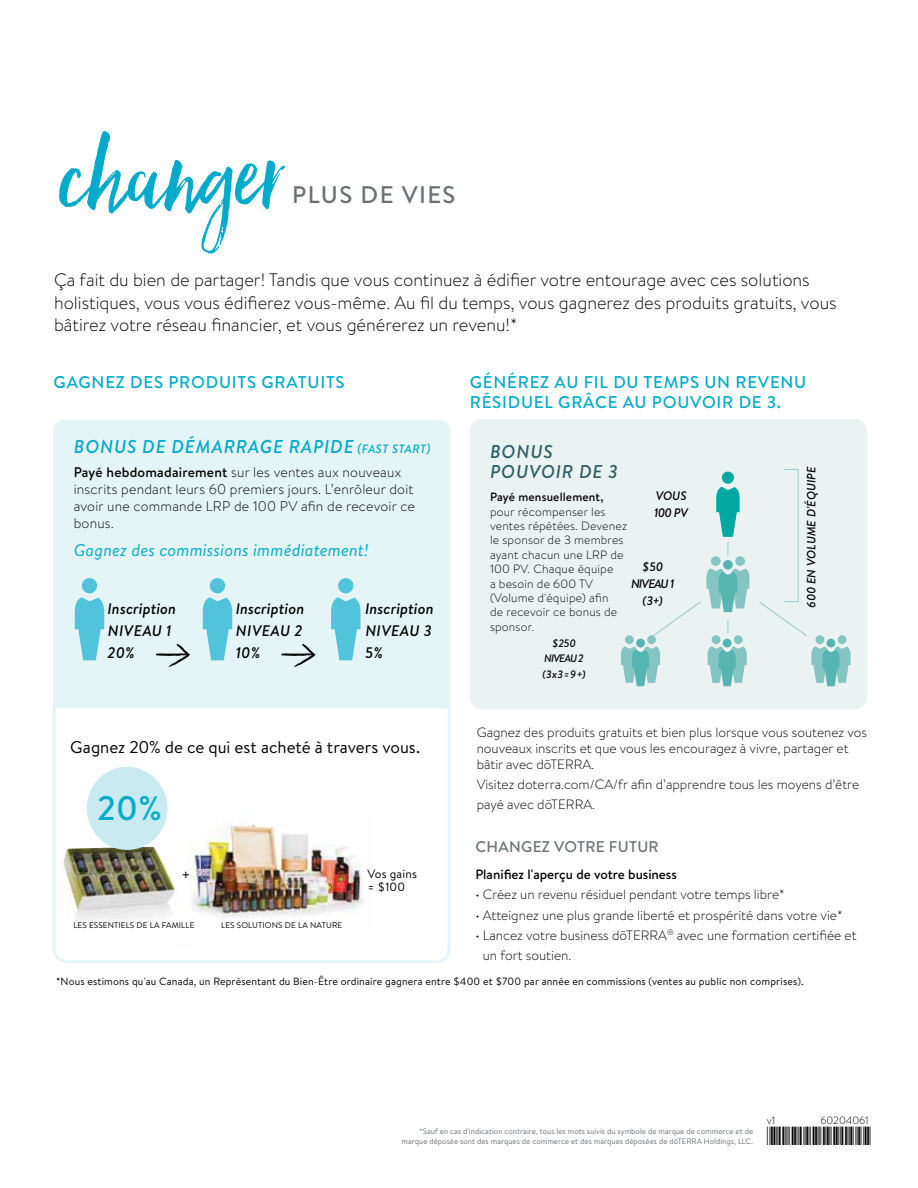
<style>
.page{position:relative;width:918px;height:1188px;background:#fff}
.page>*{position:absolute;margin:0;border:0;box-sizing:border-box;transform-origin:0 0}
.t1{font:126px "Hello Beautiful";color:#00aaca}
.t2{font:500 34.05px "Brandon Text";color:#00aaca}
.t3{font:500 24px "Brandon Text";letter-spacing:.06em;color:#6c7074}
.t4{font:italic 500 18.6px "Brandon Text";letter-spacing:.045em;color:#00aaca}
.t5{font:italic 500 18.6px/20.1px "Brandon Text";letter-spacing:.045em;color:#2f6067}
.t6{font:300 18px/22.5px "Brandon Text";color:#000}
.t7{font:500 16.95px/20.1px "Brandon Text";letter-spacing:.045em;color:#00aaca}
.t8{font:16.95px "Brandon Text";color:#000}
.t9{font:italic 16.95px "Brandon Text";letter-spacing:.01em;color:#00aaca}
.t10{font:500 15.45px "Brandon Text";letter-spacing:.02em;color:#6c7074}
.t11{font:italic 500 15.3px/22px "Brandon Text";letter-spacing:.01em;color:#000}
.t12{font:15px "Brandon Text";color:#000}
.t13{font:300 13.95px/17px "Brandon Text";letter-spacing:.015em;color:#000}
.t14{font:300 13.5px/20.1px "Brandon Text";color:#000}
.t15{font:500 13.5px "Brandon Text";color:#000}
.t16{font:italic 500 12.3px/17px "Brandon Text";letter-spacing:-.07em;color:#000;text-align:center}
.t17{font:italic 500 12.3px/17px "Brandon Text";letter-spacing:-.015em;color:#000}
.t18{font:300 12px/14.4px "Brandon Text";letter-spacing:.015em;color:#000}
.t19{font:italic 500 12px "Brandon Text";letter-spacing:.005em;color:#000}
.t20{font:500 12px "Brandon Text";letter-spacing:.015em;color:#000}
.t21{font:12px/12.8px "Brandon Text";letter-spacing:.015em;color:#000}
.t22{font:italic 500 10.8px/15.5px "Brandon Text";letter-spacing:-.07em;color:#000;text-align:center}
.t23{font:10.5px "Brandon Text";letter-spacing:.015em;color:#000}
.t24{font:300 10.5px "Brandon Text";color:#000}
.t25{font:8.25px "Brandon Text";letter-spacing:.015em;color:#000}
.t26{font:7.8px/9.4px "Brandon Text";letter-spacing:.005em;color:#6c7074;text-align:right}
.s1{font-size:12px}
.s2{font-weight:500}
</style>
<div class="page">
<img style="left:52px;top:705px;width:399px;height:258px">
<div style="left:87px;top:767px;width:81px;height:83px;background:#caeaf1;border-radius:50%"></div>
<div style="left:53px;top:420px;width:398px;height:288px;background:#e4f4f7"></div>
<svg style="left:156px;top:644px;width:34px;height:23px"></svg>
<svg style="left:281px;top:644px;width:34px;height:23px"></svg>
<svg style="left:75px;top:578px;width:29px;height:82px;background:#81d4e4"></svg>
<svg style="left:203px;top:578px;width:29px;height:82px;background:#81d4e4"></svg>
<svg style="left:331px;top:578px;width:30px;height:82px;background:#84d5e4"></svg>
<div style="left:470px;top:419px;width:397px;height:290px;background:#eaf3f2;border-radius:13px"></div>
<svg style="left:784px;top:469px;width:14px;height:1px"></svg>
<hr style="left:798px;top:469px;width:1px;height:133px;background:#98ccca">
<svg style="left:621px;top:472px;width:128px;height:214px"></svg>
<svg style="left:759px;top:601px;width:92px;height:85px"></svg>
<h1 class="t1" style="left:58px;top:105px;width:225px">changer</h1>
<h3 class="t3" style="left:292px;top:178px;width:165px">PLUS DE VIES</h3>
<p class="t6" style="left:54px;top:268px;width:784px">Ça fait du bien de partager! Tandis que vous continuez à édifier votre entourage avec ces solutions holistiques, vous vous édifierez vous-même. Au fil du temps, vous gagnerez des produits gratuits, vous bâtirez votre réseau financier, et vous générerez un revenu!*</p>
<p class="t7" style="left:54px;top:371px;width:293px">GAGNEZ DES PRODUITS GRATUITS</p>
<h3 class="t4" style="left:74px;top:434px;width:358px">BONUS DE DÉMARRAGE RAPIDE <span class="s1">(FAST START)</span></h3>
<p class="t13" style="left:74px;top:463px;width:343px"><span class="s2">Payé hebdomadairement</span> sur les ventes aux nouveaux inscrits pendant leurs 60 premiers jours. L’enrôleur doit avoir une commande LRP de 100 PV afin de recevoir ce bonus.</p>
<p class="t9" style="left:74px;top:539px;width:296px">Gagnez des commissions immédiatement!</p>
<p class="t11" style="left:108px;top:597px;width:70px">Inscription<br>NIVEAU 1<br>20%</p>
<p class="t11" style="left:236px;top:597px;width:70px">Inscription<br>NIVEAU 2<br>10%</p>
<p class="t11" style="left:365px;top:597px;width:70px">Inscription<br>NIVEAU 3<br>5%</p>
<p class="t8" style="left:70px;top:736px;width:351px">Gagnez 20% de ce qui est acheté à travers vous.</p>
<h2 class="t2" style="left:97px;top:785px;width:66px">20%</h2>
<p class="t12" style="left:181px;top:864px;width:10px">+</p>
<p class="t25" style="left:73px;top:919px;width:123px">LES ESSENTIELS DE LA FAMILLE</p>
<p class="t25" style="left:221px;top:919px;width:123px">LES SOLUTIONS DE LA NATURE</p>
<p class="t21" style="left:368px;top:868px;width:51px">Vos gains = $100</p>
<p class="t7" style="left:470px;top:371px;width:338px">GÉNÉREZ AU FIL DU TEMPS UN REVENU<br>RÉSIDUEL GRÂCE AU POUVOIR DE 3.</p>
<h3 class="t5" style="left:490px;top:441px;width:129px">BONUS<br>POUVOIR DE 3</h3>
<p class="t17" style="left:654px;top:487px;width:35px">VOUS<br>100 PV</p>
<p class="t19" style="left:803px;top:608px;width:143px;rotate:-90deg">600 EN VOLUME D'ÉQUIPE</p>
<p class="t20" style="left:490px;top:489px;width:115px">Payé mensuellement,</p>
<p class="t18" style="left:490px;top:504px;width:139px">pour récompenser les ventes répétées. Devenez le sponsor de 3 membres ayant chacun une LRP de<br>100 PV. Chaque équipe<br>a besoin de 600 TV (Volume d'équipe) afin<br>de recevoir ce bonus de sponsor.</p>
<p class="t16" style="left:631px;top:558px;width:45px">$50<br>NIVEAU 1 (3+)</p>
<p class="t22" style="left:542px;top:635px;width:45px">$250<br>NIVEAU 2 (3x3=9+)</p>
<p class="t14" style="left:477px;top:724px;width:392px;line-height:16.2px">Gagnez des produits gratuits et bien plus lorsque vous soutenez vos nouveaux inscrits et que vous les encouragez à vivre, partager et bâtir avec dōTERRA.</p>
<p class="t14" style="left:477px;top:774px;width:384px">Visitez doterra.com/CA/fr afin d’apprendre tous les moyens d’être payé avec dōTERRA.</p>
<p class="t10" style="left:475px;top:836px;width:185px">CHANGEZ VOTRE FUTUR</p>
<p class="t15" style="left:475px;top:865px;width:203px">Planifiez l'aperçu de votre business</p>
<p class="t14" style="left:475px;top:884px;width:311px">• Créez un revenu résiduel pendant votre temps libre*</p>
<p class="t14" style="left:475px;top:904px;width:369px">• Atteignez une plus grande liberté et prospérité dans votre vie*</p>
<p class="t14" style="left:483px;top:924px;width:375px;text-indent:-7px">• Lancez votre business dōTERRA<sup>®</sup> avec une formation certifiée et un fort soutien.</p>
<p class="t23" style="left:56px;top:974px;width:749px">*Nous estimons qu'au Canada, un Représentant du Bien-Être ordinaire gagnera entre $400 et $700 par année en commissions (ventes au public non comprises).</p>
<p class="t26" style="left:402px;top:1127px;width:353px">*Sauf en cas d'indication contraire, tous les mots suivis du symbole de marque de commerce et de marque déposée sont des marques de commerce et des marques déposées de dōTERRA Holdings, LLC.</p>
<p class="t24" style="left:767px;top:1113px;width:10px">v1</p>
<p class="t24" style="left:820px;top:1113px;width:50px">60204061</p>
</div>
